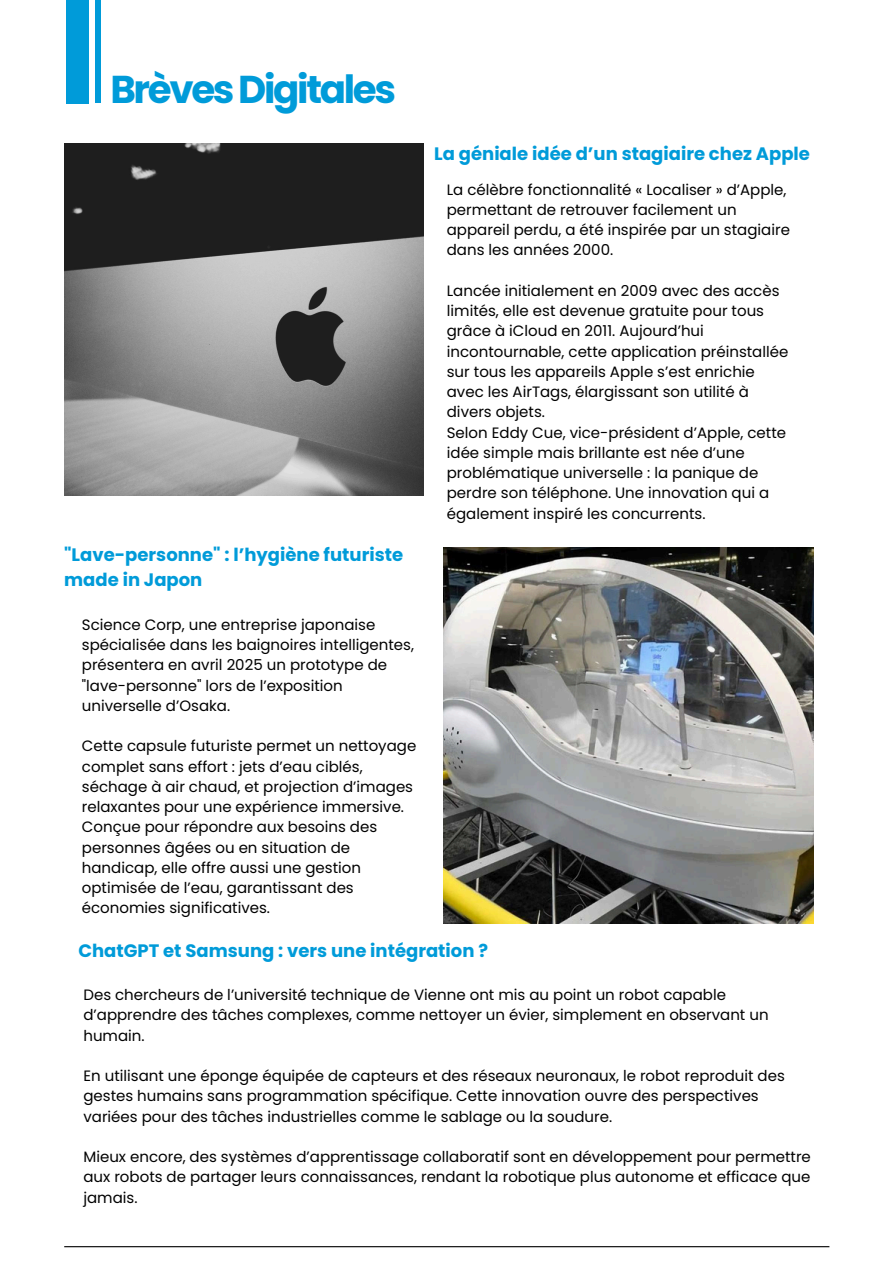
<style>
.page{position:relative;width:894px;height:1264px;background:#fff}
.page>*{position:absolute;margin:0;border:0;box-sizing:border-box;transform-origin:0 0}
.t1{font:700 38.85px "Poppins";letter-spacing:-.06em;color:#009bd9}
.t2{font:700 18px/24.8px "Poppins";color:#009bd9}
.t3{font:15px/20.2px "Poppins";color:#000}
</style>
<div class="page">
<img style="left:64px;top:143px;width:359px;height:352px">
<hr style="left:64px;top:1246px;width:765px;height:1px;background:#000">
<div style="left:67px;top:0;width:22px;height:104px;background:#009bd9"></div>
<hr style="left:96px;top:0;width:4px;height:102px;background:#009bd9">
<img style="left:443px;top:547px;width:369px;height:376px">
<h2 class="t1" style="left:110px;top:62px;width:287px">BrèvesDigitales</h2>
<h2 class="t2" style="left:64px;top:542px;width:340px">"Lave-personne" : l’hygiène futuriste made in Japon</h2>
<h2 class="t3" style="left:82px;top:614px;width:333px">Science Corp, une entreprise japonaise spécialisée dans les baignoires intelligentes, présentera en avril 2025 un prototype de "lave-personne" lors de l’exposition universelle d’Osaka.</h2>
<p class="t3" style="left:82px;top:736px;width:336px">Cette capsule futuriste permet un nettoyage complet sans effort : jets d’eau ciblés, séchage à air chaud, et projection d’images relaxantes pour une expérience immersive.</p>
<p class="t3" style="left:82px;top:817px;width:297px">Conçue pour répondre aux besoins des personnes âgées ou en situation de handicap, elle offre aussi une gestion optimisée de l’eau, garantissant des économies significatives.</p>
<p class="t2" style="left:434px;top:141px;width:377px">La géniale idée d’un stagiaire chez Apple</p>
<p class="t3" style="left:446px;top:179px;width:344px">La célèbre fonctionnalité « Localiser » d’Apple, permettant de retrouver facilement un appareil perdu, a été inspirée par un stagiaire dans les années 2000.</p>
<p class="t3" style="left:446px;top:280px;width:343px">Lancée initialement en 2009 avec des accès limités, elle est devenue gratuite pour tous grâce à iCloud en 2011. Aujourd’hui incontournable, cette application préinstallée sur tous les appareils Apple s’est enrichie avec les AirTags, élargissant son utilité à divers objets.</p>
<p class="t3" style="left:446px;top:422px;width:340px">Selon Eddy Cue, vice-président d’Apple, cette idée simple mais brillante est née d’une problématique universelle : la panique de perdre son téléphone. Une innovation qui a également inspiré les concurrents.</p>
<p class="t2" style="left:78px;top:938px;width:411px">ChatGPT et Samsung : vers une intégration ?</p>
<p class="t3" style="left:83px;top:984px;width:686px">Des chercheurs de l’université technique de Vienne ont mis au point un robot capable d’apprendre des tâches complexes, comme nettoyer un évier, simplement en observant un humain.</p>
<p class="t3" style="left:83px;top:1065px;width:702px">En utilisant une éponge équipée de capteurs et des réseaux neuronaux, le robot reproduit des gestes humains sans programmation spécifique. Cette innovation ouvre des perspectives variées pour des tâches industrielles comme le sablage ou la soudure.</p>
<p class="t3" style="left:83px;top:1146px;width:728px;text-align:justify">Mieux encore, des systèmes d’apprentissage collaboratif sont en développement pour permettre aux robots de partager leurs connaissances, rendant la robotique plus autonome et efficace que jamais.</p>
</div>
